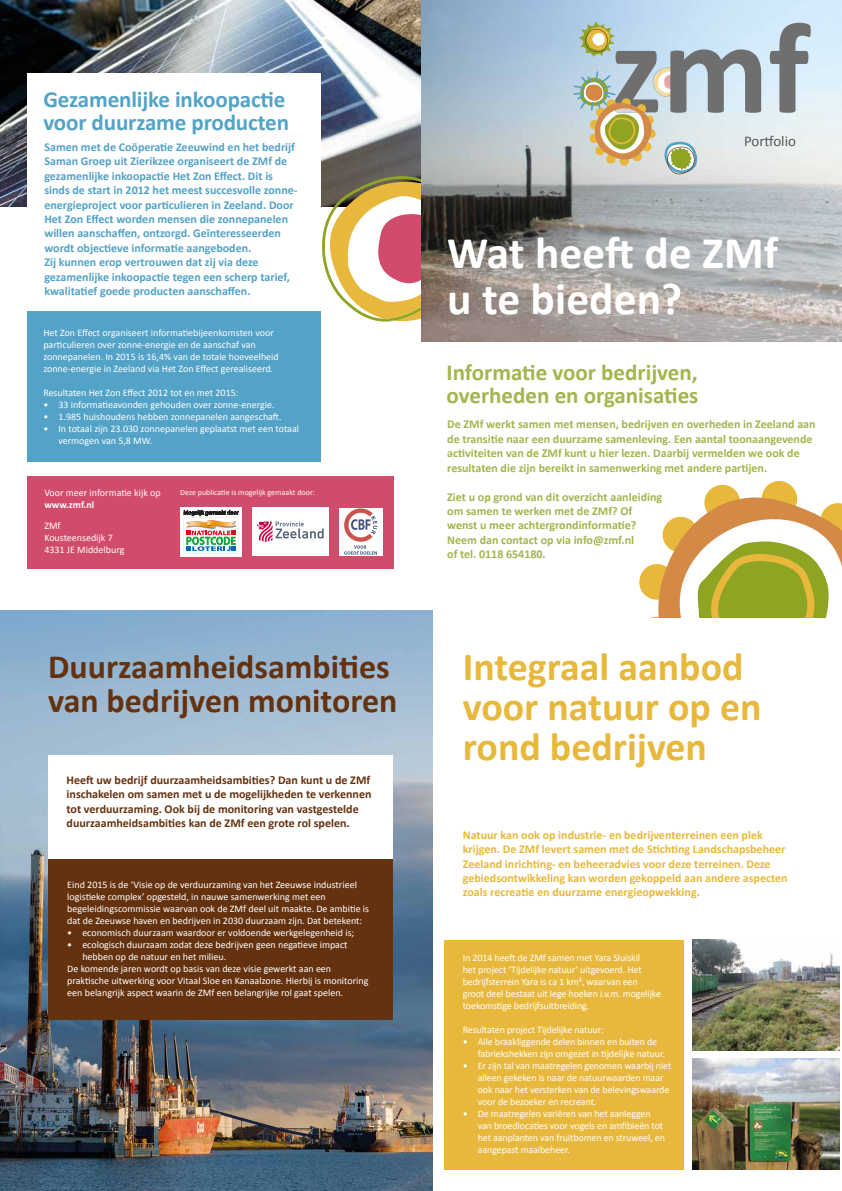
<style>
.page{position:relative;width:842px;height:1191px;background:#fff}
.page>*{position:absolute;margin:0;border:0;box-sizing:border-box;transform-origin:0 0}
.t1{font:700 45.4px/45.4px "Calibri";color:#fff}
.t2{font:700 39.9px/39.9px "Calibri";color:#e8b83c}
.t3{font:700 34px/34px "Calibri";color:#653210}
.t4{font:700 23px/23px "Calibri";color:#a5b44e}
.t5{font:700 23px/23px "Calibri";letter-spacing:-.005em;color:#53a2c7}
.t6{font:14.9px "Calibri";color:#575756}
.t7{font:700 12px/14.4px "Calibri";color:#53a2c7}
.t8{font:700 12px/14.4px "Calibri";color:#a5b44e}
.t9{font:700 12px/14.4px "Calibri";color:#e8b83c}
.t10{font:700 12px/14.4px "Calibri";color:#653210}
.t11{font:10px/12px "Calibri";letter-spacing:-.005em;color:#fff}
.t12{font:700 10px "Calibri";color:#fff}
.t13{font:8px "Calibri";color:#fff}
</style>
<div class="page">
<img style="left:421px;top:0;width:421px;height:341px">
<img style="left:0;top:0;width:421px;height:207px">
<svg style="left:770px;top:23px;width:41px;height:90px;background:#a6aeb4"></svg>
<svg style="left:574px;top:22px;width:187px;height:152px;background:#bdc4bc"></svg>
<svg style="left:639px;top:481px;width:203px;height:136px"></svg>
<div style="left:27px;top:476px;width:367px;height:92px;background:#d14b6a"></div>
<div style="left:180px;top:508px;width:62px;height:49px;background:#fff"></div>
<svg style="left:183px;top:509px;width:56px;height:45px"></svg>
<div style="left:252px;top:508px;width:77px;height:48px;background:#fff"></div>
<svg style="left:257px;top:521px;width:67px;height:21px"></svg>
<div style="left:339px;top:508px;width:44px;height:47px;background:#fff"></div>
<svg style="left:344px;top:508px;width:33px;height:46px"></svg>
<img style="left:0;top:611px;width:432px;height:580px">
<div style="left:48px;top:755px;width:345px;height:116px;background:#fff"></div>
<div style="left:48px;top:859px;width:345px;height:160px;background:#653210"></div>
<div style="left:445px;top:939px;width:239px;height:230px;background:#e8b83c"></div>
<img style="left:692px;top:939px;width:148px;height:111px">
<img style="left:692px;top:1058px;width:148px;height:111px">
<div style="left:27px;top:312px;width:293px;height:150px;background:#53a2c7"></div>
<div style="left:27px;top:73px;width:293px;height:167px;background:#fff"></div>
<svg style="left:322px;top:176px;width:99px;height:145px"></svg>
<h3 class="t5" style="left:43px;top:86px;width:247px">Gezamenlijke inkoopactie voor duurzame producten</h3>
<p class="t7" style="left:44px;top:139px;width:255px">Samen met de Coöperatie Zeeuwind en het bedrijf Saman Groep uit Zierikzee organiseert de ZMf de gezamenlijke inkoopactie Het Zon Effect. Dit is sinds de start in 2012 het meest succesvolle zonne&shy;energieproject voor particulieren in Zeeland. Door Het Zon Effect worden mensen die zonnepanelen willen aanschaffen, ontzorgd. Geïnteresseerden wordt objectieve informatie aangeboden.<br>Zij kunnen erop vertrouwen dat zij via deze gezamenlijke inkoopactie tegen een scherp tarief, kwalitatief goede producten aanschaffen.</p>
<p class="t11" style="left:43px;top:326px;width:237px">Het Zon Effect organiseert informatiebijeenkomsten voor particulieren over zonne-energie en de aanschaf van zonnepanelen. In 2015 is 16,4% van de totale hoeveelheid zonne-energie in Zeeland via Het Zon Effect gerealiseerd.</p>
<p class="t11" style="left:43px;top:386px;width:197px">Resultaten Het Zon Effect 2012 tot en met 2015:</p>
<p class="t11" style="left:43px;top:398px;width:233px">• 33 informatieavonden gehouden over zonne-energie.</p>
<p class="t11" style="left:43px;top:410px;width:240px">• 1.985 huishoudens hebben zonnepanelen aangeschaft.</p>
<p class="t11" style="left:58px;top:422px;width:242px;text-indent:-15px">• In totaal zijn 23.030 zonnepanelen geplaatst met een totaal vermogen van 5,8 MW.</p>
<p class="t11" style="left:44px;top:486px;width:118px">Voor meer informatie kijk op</p>
<p class="t12" style="left:44px;top:498px;width:51px">www.zmf.nl</p>
<p class="t11" style="left:44px;top:519px;width:82px">ZMf<br>Kousteensedijk 7<br>4331 JE Middelburg</p>
<p class="t13" style="left:180px;top:487px;width:136px">Deze publicatie is mogelijk gemaakt door:</p>
<h3 class="t3" style="left:48px;top:648px;width:351px">Duurzaamheidsambities van bedrijven monitoren</h3>
<p class="t10" style="left:67px;top:772px;width:306px">Heeft uw bedrijf duurzaamheidsambities? Dan kunt u de ZMf inschakelen om samen met u de mogelijkheden te verkennen tot verduurzaming. Ook bij de monitoring van vastgestelde duurzaamheidsambities kan de ZMf een grote rol spelen.</p>
<p class="t11" style="left:67px;top:878px;width:303px">Eind 2015 is de ‘Visie op de verduurzaming van het Zeeuwse industrieel logistieke complex’ opgesteld, in nauwe samenwerking met een begeleidingscommissie waarvan ook de ZMf deel uit maakte. De ambitie is dat de Zeeuwse haven en bedrijven in 2030 duurzaam zijn. Dat betekent:</p>
<p class="t11" style="left:67px;top:926px;width:288px">• economisch duurzaam waardoor er voldoende werkgelegenheid is;</p>
<p class="t11" style="left:67px;top:938px;width:282px">• ecologisch duurzaam zodat deze bedrijven geen negatieve impact</p>
<p class="t11" style="left:82px;top:950px;width:145px">hebben op de natuur en het milieu.</p>
<p class="t11" style="left:67px;top:962px;width:265px">De komende jaren wordt op basis van deze visie gewerkt aan een</p>
<p class="t11" style="left:67px;top:974px;width:303px">praktische uitwerking voor Vitaal Sloe en Kanaalzone. Hierbij is monitoring</p>
<p class="t11" style="left:67px;top:986px;width:277px">een belangrijk aspect waarin de ZMf een belangrijke rol gaat spelen.</p>
<h3 class="t6" style="left:744px;top:132px;width:53px">Portfolio</h3>
<h1 class="t1" style="left:447px;top:228px;width:332px">Wat heeft de ZMf u te bieden?</h1>
<h3 class="t4" style="left:447px;top:360px;width:253px">Informatie voor bedrijven, overheden en organisaties</h3>
<p class="t8" style="left:447px;top:417px;width:370px">De ZMf werkt samen met mensen, bedrijven en overheden in Zeeland aan de transitie naar een duurzame samenleving. Een aantal toonaangevende activiteiten van de ZMf kunt u hier lezen. Daarbij vermelden we ook de resultaten die zijn bereikt in samenwerking met andere partijen.</p>
<p class="t8" style="left:447px;top:489px;width:216px">Ziet u op grond van dit overzicht aanleiding om samen te werken met de ZMf? Of wenst u meer achtergrondinformatie?<br>Neem dan contact op via info@zmf.nl<br>of tel. 0118 654180.</p>
<h2 class="t2" style="left:463px;top:645px;width:300px">Integraal aanbod voor natuur op en rond bedrijven</h2>
<p class="t9" style="left:463px;top:827px;width:326px">Natuur kan ook op industrie- en bedrijventerreinen een plek krijgen. De ZMf levert samen met de Stichting Landschapsbeheer Zeeland inrichting- en beheeradvies voor deze terreinen. Deze gebiedsontwikkeling kan worden gekoppeld aan andere aspecten zoals recreatie en duurzame energieopwekking.</p>
<p class="t11" style="left:463px;top:951px;width:200px">In 2014 heeft de ZMf samen met Yara Sluiskil<br>het project ‘Tijdelijke natuur’ uitgevoerd. Het bedrijfsterrein Yara is ca 1 km², waarvan een groot deel bestaat uit lege hoeken i.v.m. mogelijke toekomstige bedrijfsuitbreiding.</p>
<p class="t11" style="left:463px;top:1023px;width:142px">Resultaten project Tijdelijke natuur:</p>
<p class="t11" style="left:478px;top:1035px;width:189px;text-indent:-15px">• Alle braakliggende delen binnen en buiten de fabriekshekken zijn omgezet in tijdelijke natuur.</p>
<p class="t11" style="left:478px;top:1059px;width:195px;text-indent:-15px">• Er zijn tal van maatregelen genomen waarbij niet alleen gekeken is naar de natuurwaarden maar ook naar het versterken van de belevingswaarde voor de bezoeker en recreant.</p>
<p class="t11" style="left:478px;top:1107px;width:189px;text-indent:-15px">• De maatregelen variëren van het aanleggen van broedlocaties voor vogels en amfibieën tot het aanplanten van fruitbomen en struweel, en aangepast maaibeheer.</p>
</div>
